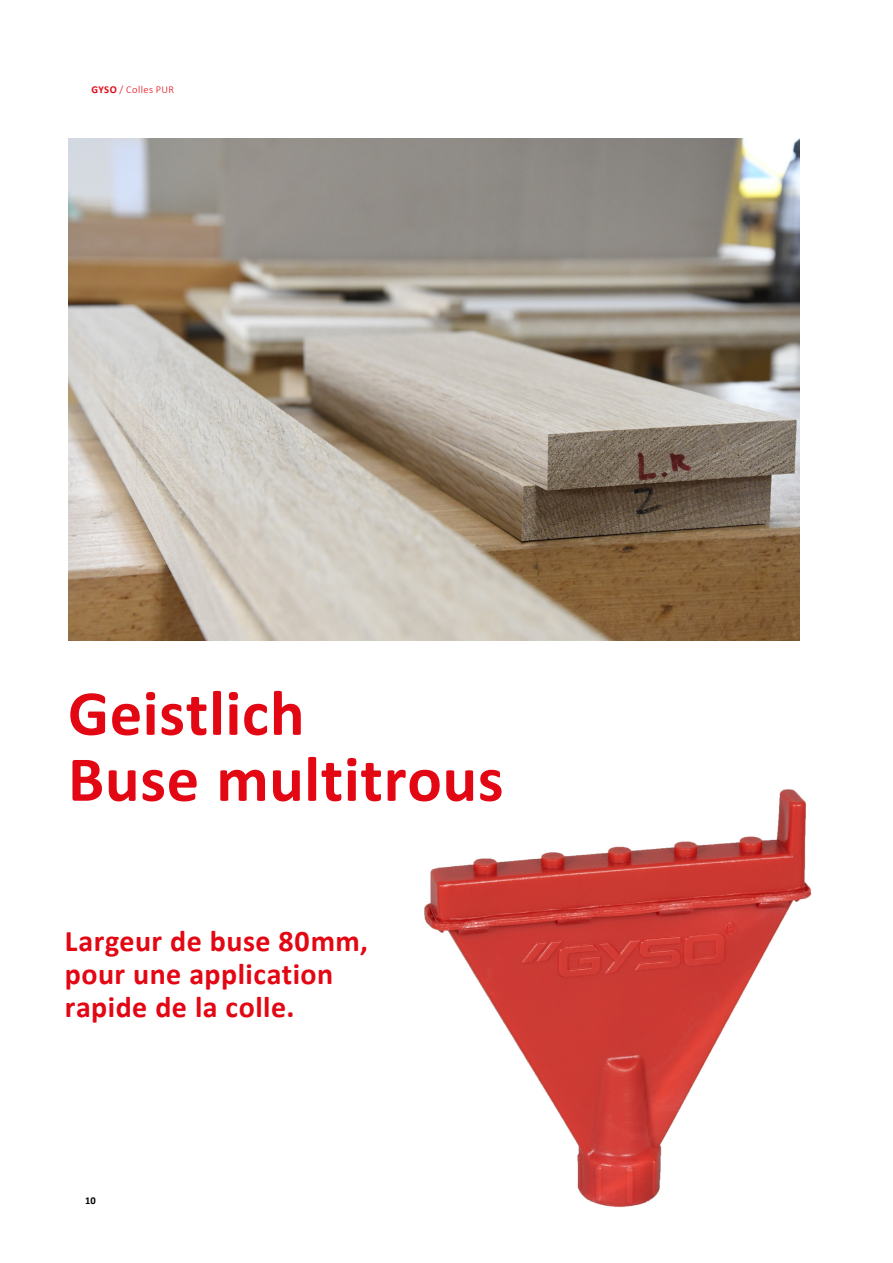
<style>
.page{position:relative;width:893px;height:1263px;background:#fff}
.page>*{position:absolute;margin:0;border:0;box-sizing:border-box;transform-origin:0 0}
.t1{font:700 64.5px/66px "Calibri";letter-spacing:.01em;color:#e30613}
.t2{font:700 30px/33px "Calibri";letter-spacing:.015em;color:#e30613}
.t3{font:300 10.5px "Calibri";letter-spacing:.035em;color:#e30613}
.t4{font:700 10.5px "Calibri";color:#000}
.s1{font-weight:700}
</style>
<div class="page">
<img style="left:68px;top:139px;width:731px;height:501px">
<img style="left:424px;top:789px;width:388px;height:418px">
<p class="t3" style="left:91px;top:83px;width:84px"><span class="s1">GYSO</span> / Colles PUR</p>
<h1 class="t1" style="left:68px;top:678px;width:437px">Geistlich<br>Buse multitrous</h1>
<p class="t2" style="left:65px;top:924px;width:305px">Largeur de buse 80mm, pour une application rapide de la colle.</p>
<p class="t4" style="left:85px;top:1193px;width:12px">10</p>
</div>
